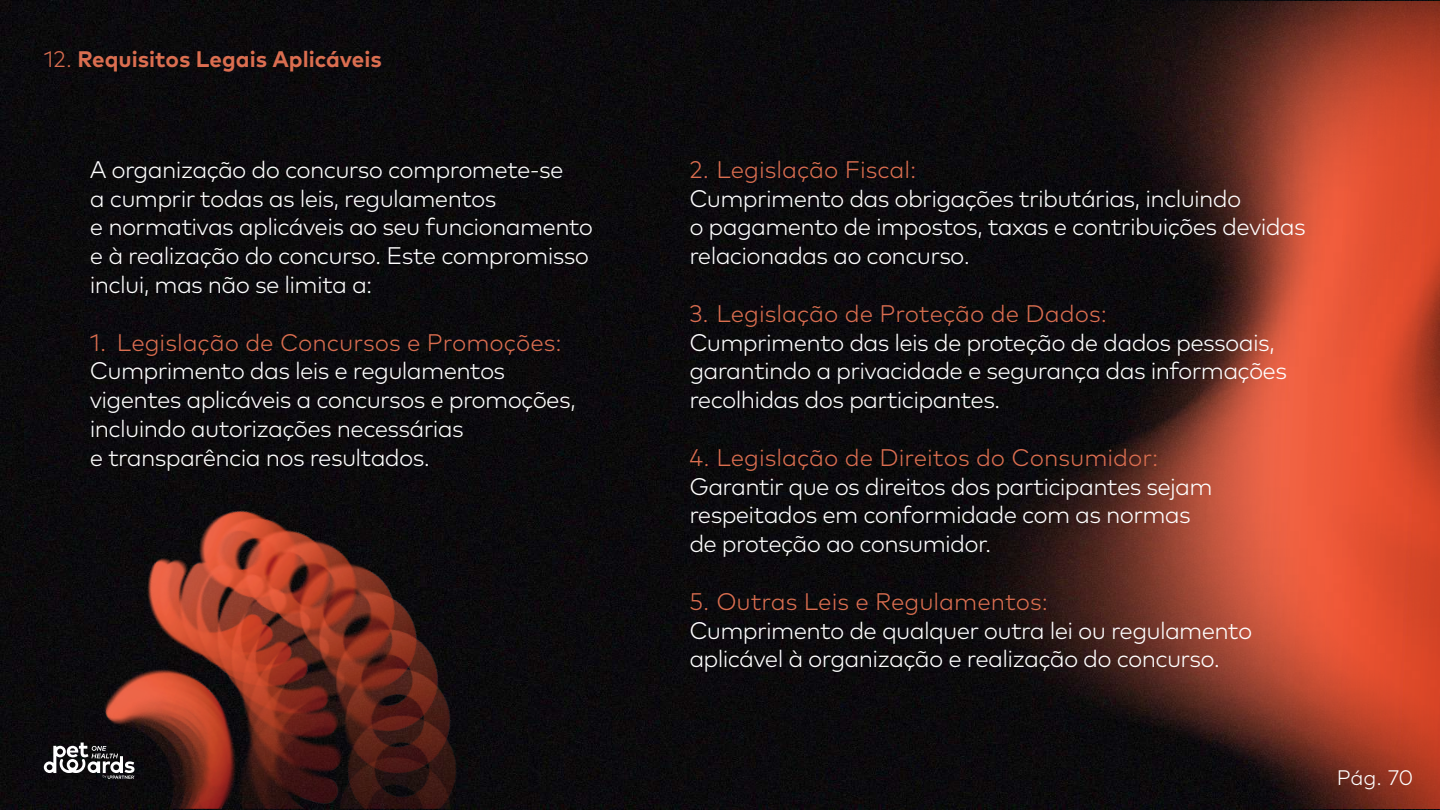
<style>
.page{position:relative;width:1440px;height:810px;background:#0b0a0d}
.page>*{position:absolute;margin:0;border:0;box-sizing:border-box;transform-origin:0 0}
.t1{font:300 24px/28.8px "Mark Pro";letter-spacing:-.03em;color:#fff}
.t2{font:300 24px "Mark Pro";color:#db6e50}
.t3{font:700 22.5px "Mark Pro";color:#db6e50}
.t4{font:300 21px "Mark Pro";color:#fff}
.s1{font-weight:300}
</style>
<div class="page">
<img style="left:57px;top:483px;width:428px;height:326px">
<img style="left:960px;top:1px;width:480px;height:808px">
<svg style="left:44px;top:743px;width:91px;height:36px"></svg>
<p class="t3" style="left:44px;top:42px;width:340px"><span class="s1">12.</span> Requisitos Legais Aplicáveis</p>
<p class="t1" style="left:90px;top:153px;width:505px">A organização do concurso compromete-se<br>a cumprir todas as leis, regulamentos<br>e normativas aplicáveis ao seu funcionamento e à realização do concurso. Este compromisso inclui, mas não se limita a:</p>
<p class="t2" style="left:90px;top:324px;width:473px">1. Legislação de Concursos e Promoções:</p>
<p class="t1" style="left:90px;top:355px;width:487px">Cumprimento das leis e regulamentos vigentes aplicáveis a concursos e promoções, incluindo autorizações necessárias<br>e transparência nos resultados.</p>
<p class="t2" style="left:689px;top:151px;width:229px">2. Legislação Fiscal:</p>
<p class="t1" style="left:689px;top:182px;width:618px">Cumprimento das obrigações tributárias, incluindo<br>o pagamento de impostos, taxas e contribuições devidas relacionadas ao concurso.</p>
<p class="t2" style="left:689px;top:295px;width:419px">3. Legislação de Proteção de Dados:</p>
<p class="t1" style="left:689px;top:326px;width:599px">Cumprimento das leis de proteção de dados pessoais, garantindo a privacidade e segurança das informações recolhidas dos participantes.</p>
<p class="t2" style="left:689px;top:439px;width:471px">4. Legislação de Direitos do Consumidor:</p>
<p class="t1" style="left:689px;top:470px;width:525px">Garantir que os direitos dos participantes sejam respeitados em conformidade com as normas de proteção ao consumidor.</p>
<p class="t2" style="left:689px;top:583px;width:360px">5. Outras Leis e Regulamentos:</p>
<p class="t1" style="left:689px;top:614px;width:565px">Cumprimento de qualquer outra lei ou regulamento aplicável à organização e realização do concurso.</p>
<p class="t4" style="left:1337px;top:761px;width:78px">Pág. 70</p>
</div>
